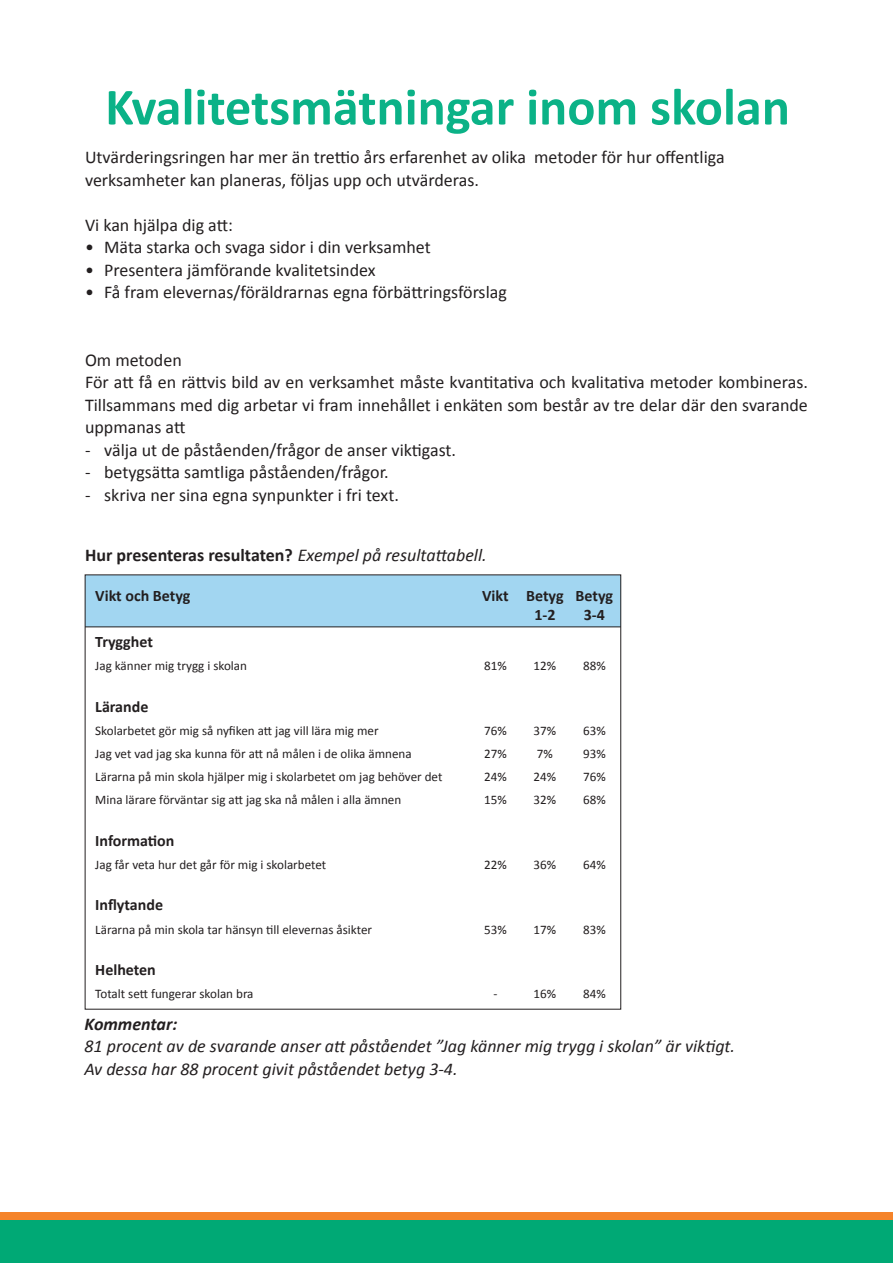
<style>
.page{position:relative;width:893px;height:1263px;background:#fff}
.page>*{position:absolute;margin:0;border:0;box-sizing:border-box;transform-origin:0 0}
.t1{font:700 52.5px "Calibri";color:#0bb287}
.t2{font:18px/22.5px "Calibri";color:#231f20}
.t3{font:italic 18px/22.5px "Calibri";color:#231f20}
.t4{font:700 18px "Calibri";color:#231f20}
.t5{font:italic 700 18px "Calibri";color:#231f20}
.t6{font:700 16.05px/18.9px "Calibri";color:#231f20;text-align:center}
.t7{font:13.05px "Calibri";color:#231f20}
.s1{font-weight:400;font-style:italic}
</style>
<div class="page">
<div style="left:0;top:1212px;width:893px;height:13px;background:#f5842a"></div>
<div style="left:0;top:1220px;width:893px;height:43px;background:#00a975"></div>
<div style="left:85px;top:575px;width:536px;height:52px;background:#a2d6f1"></div>
<hr style="left:85px;top:627px;width:536px;height:1px;background:#231f20">
<h1 class="t1" style="left:105px;top:73px;width:686px">Kvalitetsmätningar inom skolan</h1>
<p class="t2" style="left:85px;top:146px;width:641px">Utvärderingsringen har mer än trettio års erfarenhet av olika metoder för hur offentliga verksamheter kan planeras, följas upp och utvärderas.</p>
<p class="t2" style="left:85px;top:213px;width:149px">Vi kan hjälpa dig att:</p>
<p class="t2" style="left:85px;top:236px;width:347px">• Mäta starka och svaga sidor i din verksamhet</p>
<p class="t2" style="left:85px;top:258px;width:292px">• Presentera jämförande kvalitetsindex</p>
<p class="t2" style="left:85px;top:281px;width:423px">• Få fram elevernas/föräldrarnas egna förbättringsförslag</p>
<p class="t2" style="left:85px;top:348px;width:724px">Om metoden<br>För att få en rättvis bild av en verksamhet måste kvantitativa och kvalitativa metoder kombineras.<br>Tillsammans med dig arbetar vi fram innehållet i enkäten som består av tre delar där den svarande uppmanas att</p>
<p class="t2" style="left:85px;top:438px;width:373px">- välja ut de påståenden/frågor de anser viktigast.</p>
<p class="t2" style="left:85px;top:461px;width:305px">- betygsätta samtliga påståenden/frågor.</p>
<p class="t2" style="left:85px;top:483px;width:315px">- skriva ner sina egna synpunkter i fri text.</p>
<p class="t4" style="left:85px;top:543px;width:403px">Hur presenteras resultaten? <span class="s1">Exempel på resultattabell.</span></p>
<p class="t6" style="left:95px;top:586px;width:97px">Vikt och Betyg</p>
<p class="t6" style="left:482px;top:586px;width:132px">Vikt Betyg Betyg<br>1-2</p>
<p class="t6" style="left:584px;top:605px;width:23px">3-4</p>
<p class="t6" style="left:95px;top:632px;width:59px">Trygghet</p>
<p class="t7" style="left:95px;top:657px;width:153px">Jag känner mig trygg i skolan</p>
<p class="t7" style="left:484px;top:657px;width:24px">81%</p>
<p class="t7" style="left:534px;top:657px;width:24px">12%</p>
<p class="t7" style="left:583px;top:657px;width:24px">88%</p>
<p class="t6" style="left:95px;top:697px;width:55px">Lärande</p>
<p class="t7" style="left:95px;top:722px;width:285px">Skolarbetet gör mig så nyfiken att jag vill lära mig mer</p>
<p class="t7" style="left:484px;top:722px;width:24px">76%</p>
<p class="t7" style="left:534px;top:722px;width:24px">37%</p>
<p class="t7" style="left:583px;top:722px;width:24px">63%</p>
<p class="t7" style="left:95px;top:745px;width:318px">Jag vet vad jag ska kunna för att nå målen i de olika ämnena</p>
<p class="t7" style="left:484px;top:745px;width:24px">27%</p>
<p class="t7" style="left:537px;top:745px;width:18px">7%</p>
<p class="t7" style="left:583px;top:745px;width:24px">93%</p>
<p class="t7" style="left:95px;top:768px;width:349px">Lärarna på min skola hjälper mig i skolarbetet om jag behöver det</p>
<p class="t7" style="left:484px;top:768px;width:24px">24%</p>
<p class="t7" style="left:534px;top:768px;width:24px">24%</p>
<p class="t7" style="left:583px;top:768px;width:24px">76%</p>
<p class="t7" style="left:95px;top:792px;width:308px">Mina lärare förväntar sig att jag ska nå målen i alla ämnen</p>
<p class="t7" style="left:484px;top:792px;width:24px">15%</p>
<p class="t7" style="left:534px;top:792px;width:24px">32%</p>
<p class="t7" style="left:583px;top:792px;width:24px">68%</p>
<p class="t6" style="left:95px;top:831px;width:81px">Information</p>
<p class="t7" style="left:95px;top:856px;width:232px">Jag får veta hur det går för mig i skolarbetet</p>
<p class="t7" style="left:484px;top:856px;width:24px">22%</p>
<p class="t7" style="left:534px;top:856px;width:24px">36%</p>
<p class="t7" style="left:583px;top:856px;width:24px">64%</p>
<p class="t6" style="left:95px;top:895px;width:69px">Inflytande</p>
<p class="t7" style="left:95px;top:921px;width:278px">Lärarna på min skola tar hänsyn till elevernas åsikter</p>
<p class="t7" style="left:484px;top:921px;width:24px">53%</p>
<p class="t7" style="left:534px;top:921px;width:24px">17%</p>
<p class="t7" style="left:583px;top:921px;width:24px">83%</p>
<p class="t6" style="left:95px;top:960px;width:62px">Helheten</p>
<p class="t7" style="left:95px;top:985px;width:160px">Totalt sett fungerar skolan bra</p>
<p class="t7" style="left:493px;top:985px;width:6px">-</p>
<p class="t7" style="left:534px;top:985px;width:24px">16%</p>
<p class="t7" style="left:583px;top:985px;width:24px">84%</p>
<p class="t5" style="left:85px;top:1012px;width:94px">Kommentar:</p>
<p class="t3" style="left:85px;top:1034px;width:652px">81 procent av de svarande anser att påståendet ”Jag känner mig trygg i skolan” är viktigt.<br>Av dessa har 88 procent givit påståendet betyg 3-4.</p>
</div>
